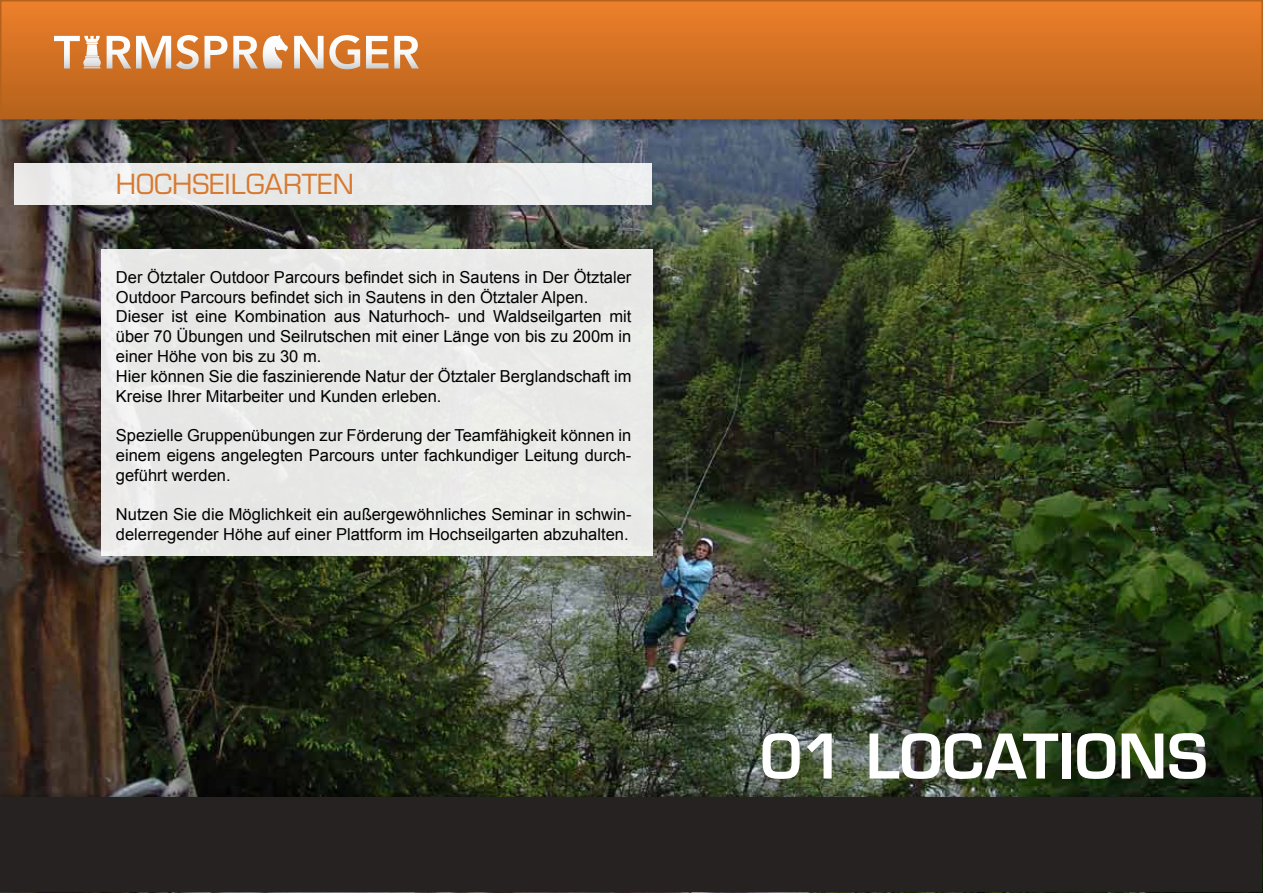
<style>
.page{position:relative;width:1263px;height:893px;background:#fff}
.page>*{position:absolute;margin:0;border:0;box-sizing:border-box;transform-origin:0 0}
.t1{font:600 60px "Eurostile LT Std";color:#fff}
.t2{font:27px "Eurostile LT Std";color:#d8792f}
.t3{font:16.5px/19.8px "Arial";color:#000}
</style>
<div class="page">
<img style="left:0;top:129px;width:1263px;height:658px">
<div style="left:0;top:787px;width:1263px;height:106px;background:#000;opacity:.5"></div>
<div style="left:1px;top:797px;width:1261px;height:95px;background:#252221"></div>
<div style="left:14px;top:163px;width:638px;height:41px;background:#e9eae9"></div>
<div style="left:101px;top:249px;width:551px;height:307px;background:#e8e9e7"></div>
<div style="left:0;top:0;width:1263px;height:129px;background:#000;opacity:.5"></div>
<div style="left:1px;top:1px;width:1261px;height:118px;background:linear-gradient(to bottom,#ed7f2b,#b5621b)"></div>
<div style="left:0;top:0;width:1263px;height:119px;border:2px solid #b4621c"></div>
<svg style="left:54px;top:36px;width:47px;height:33px"></svg>
<svg style="left:107px;top:35px;width:120px;height:34px"></svg>
<svg style="left:233px;top:35px;width:55px;height:34px"></svg>
<svg style="left:294px;top:35px;width:66px;height:34px"></svg>
<svg style="left:366px;top:36px;width:22px;height:33px"></svg>
<svg style="left:394px;top:36px;width:25px;height:33px"></svg>
<h2 class="t2" style="left:116px;top:168px;width:239px">HOCHSEILGARTEN</h2>
<p class="t3" style="left:116px;top:267px;width:517px">Der Ötztaler Outdoor Parcours befindet sich in Sautens in Der Ötztaler Outdoor Parcours befindet sich in Sautens in den Ötztaler Alpen.<br>Dieser ist eine Kombination aus Naturhoch- und Waldseilgarten mit über 70 Übungen und Seilrutschen mit einer Länge von bis zu 200m in einer Höhe von bis zu 30 m.<br>Hier können Sie die faszinierende Natur der Ötztaler Berglandschaft im Kreise Ihrer Mitarbeiter und Kunden erleben.</p>
<p class="t3" style="left:116px;top:426px;width:517px;text-align:justify">Spezielle Gruppenübungen zur Förderung der Teamfähigkeit können in einem eigens angelegten Parcours unter fachkundiger Leitung durch&shy;geführt werden.</p>
<p class="t3" style="left:116px;top:505px;width:517px">Nutzen Sie die Möglichkeit ein außergewöhnliches Seminar in schwin&shy;delerregender Höhe auf einer Plattform im Hochseilgarten abzuhalten.</p>
<h1 class="t1" style="left:760px;top:719px;width:449px">01 LOCATIONS</h1>
</div>
